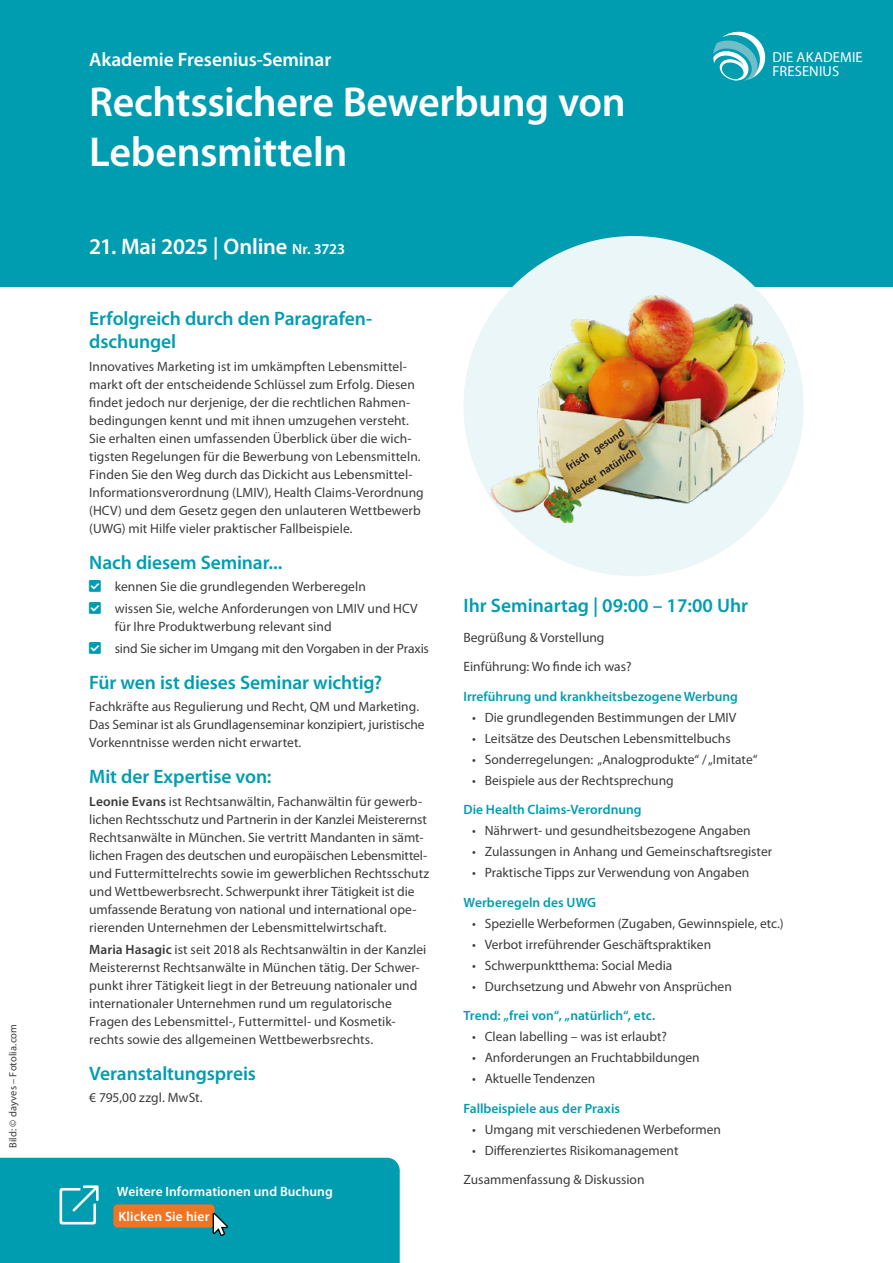
<style>
.page{position:relative;width:893px;height:1263px;background:#fff}
.page>*{position:absolute;margin:0;border:0;box-sizing:border-box;transform-origin:0 0}
.Seminartitel{font:600 42px/50.4px "Myriad Pro";letter-spacing:-.01em;color:#fff}
.t1{font:600 22.5px "Myriad Pro";letter-spacing:-.01em;color:#fff}
.t2{font:600 19.5px/23.4px "Myriad Pro";letter-spacing:-.005em;color:#009db1}
.t3{font:600 19.5px "Myriad Pro";letter-spacing:-.005em;color:#fff}
.t4{font:14.55px/14.5px "Myriad Pro";letter-spacing:.01em;color:#fff}
.t5{font:13.5px/18px "Myriad Pro";color:#3c3c3b}
.t6{font:600 13.5px "Myriad Pro";letter-spacing:.005em;color:#009db1}
.t7{font:600 13.5px "Myriad Pro";letter-spacing:.005em;color:#fff}
.t8{font:10.5px "Myriad Pro";letter-spacing:.01em;color:#3c3c3b}
.s1{font-size:15px}
.s2{font-weight:600}
</style>
<div class="page">
<div style="left:0;top:0;width:893px;height:287px;background:#009db1"></div>
<svg style="left:713px;top:32px;width:53px;height:49px"></svg>
<div style="left:463px;top:236px;width:341px;height:340px;background:#ebf6f9;border-radius:50%"></div>
<img style="left:463px;top:281px;width:341px;height:251px">
<svg style="left:0;top:1158px;width:400px;height:105px;background:#119caa"></svg>
<p class="t8" style="left:6px;top:1148px;width:126px;rotate:-90deg">Bild: © dayves – Fotolia.com</p>
<p class="t3" style="left:89px;top:47px;width:244px">Akademie Fresenius-Seminar</p>
<p class="Seminartitel" style="left:89px;top:76px;width:538px">Rechtssichere Bewerbung von<br>Lebensmitteln</p>
<p class="t1" style="left:89px;top:232px;width:258px">21. Mai 2025 | Online <span class="s1">Nr. 3723</span></p>
<p class="t4" style="left:773px;top:49px;width:92px">DIE AKADEMIE<br>FRESENIUS</p>
<p class="t2" style="left:89px;top:306px;width:284px">Erfolgreich durch den Paragrafen&shy;dschungel</p>
<p class="t5" style="left:89px;top:357px;width:336px">Innovatives Marketing ist im umkämpften Lebensmittel&shy;markt oft der entscheidende Schlüssel zum Erfolg. Diesen findet jedoch nur derjenige, der die rechtlichen Rahmen&shy;bedingungen kennt und mit ihnen umzugehen versteht.<br>Sie erhalten einen umfassenden Überblick über die wich&shy;tigsten Regelungen für die Bewerbung von Lebensmitteln.<br>Finden Sie den Weg durch das Dickicht aus Lebensmittel-Informationsverordnung (LMIV), Health Claims-Verordnung (HCV) und dem Gesetz gegen den unlauteren Wettbewerb (UWG) mit Hilfe vieler praktischer Fallbeispiele.</p>
<p class="t2" style="left:89px;top:550px;width:195px">Nach diesem Seminar...</p>
<p class="t5" style="left:115px;top:577px;width:253px">kennen Sie die grundlegenden Werberegeln</p>
<p class="t5" style="left:115px;top:599px;width:304px">wissen Sie, welche Anforderungen von LMIV und HCV für Ihre Produktwerbung relevant sind</p>
<p class="t5" style="left:115px;top:639px;width:316px">sind Sie sicher im Umgang mit den Vorgaben in der Praxis</p>
<p class="t2" style="left:89px;top:670px;width:294px">Für wen ist dieses Seminar wichtig?</p>
<p class="t5" style="left:89px;top:697px;width:337px">Fachkräfte aus Regulierung und Recht, QM und Marketing.<br>Das Seminar ist als Grundlagenseminar konzipiert, juristische<br>Vorkenntnisse werden nicht erwartet.</p>
<p class="t2" style="left:89px;top:765px;width:184px">Mit der Expertise von:</p>
<p class="t5" style="left:89px;top:792px;width:342px"><span class="s2">Leonie Evans</span> ist Rechtsanwältin, Fachanwältin für gewerb&shy;lichen Rechtsschutz und Partnerin in der Kanzlei Meisterernst Rechtsanwälte in München. Sie vertritt Mandanten in sämt&shy;lichen Fragen des deutschen und europäischen Lebensmittel&shy;und Futtermittelrechts sowie im gewerblichen Rechtsschutz und Wettbewerbsrecht. Schwerpunkt ihrer Tätigkeit ist die umfassende Beratung von national und international ope&shy;rierenden Unternehmen der Lebensmittelwirtschaft.</p>
<p class="t5" style="left:89px;top:940px;width:339px"><span class="s2">Maria Hasagic</span> ist seit 2018 als Rechtsanwältin in der Kanzlei Meisterernst Rechtsanwälte in München tätig. Der Schwer&shy;punkt ihrer Tätigkeit liegt in der Betreuung nationaler und internationaler Unternehmen rund um regulatorische Fragen des Lebensmittel-, Futtermittel- und Kosmetik&shy;rechts sowie des allgemeinen Wettbewerbsrechts.</p>
<p class="t2" style="left:89px;top:1061px;width:168px">Veranstaltungspreis</p>
<p class="t5" style="left:89px;top:1088px;width:115px">€ 795,00 zzgl. MwSt.</p>
<p class="t7" style="left:117px;top:1182px;width:217px">Weitere Informationen und Buchung</p>
<p class="t7" style="left:118px;top:1208px;width:93px">Klicken Sie hier</p>
<p class="t2" style="left:463px;top:593px;width:286px">Ihr Seminartag | 09:00 – 17:00 Uhr</p>
<p class="t5" style="left:463px;top:628px;width:142px">Begrüßung &amp; Vorstellung</p>
<p class="t5" style="left:463px;top:657px;width:170px">Einführung: Wo finde ich was?</p>
<p class="t6" style="left:463px;top:687px;width:276px">Irreführung und krankheitsbezogene Werbung</p>
<p class="t5" style="left:472px;top:708px;width:266px">• Die grundlegenden Bestimmungen der LMIV</p>
<p class="t5" style="left:472px;top:729px;width:260px">• Leitsätze des Deutschen Lebensmittelbuchs</p>
<p class="t5" style="left:472px;top:750px;width:287px">• Sonderregelungen: „Analogprodukte“ / „Imitate“</p>
<p class="t5" style="left:472px;top:771px;width:203px">• Beispiele aus der Rechtsprechung</p>
<p class="t6" style="left:463px;top:801px;width:180px">Die Health Claims-Verordnung</p>
<p class="t5" style="left:472px;top:821px;width:280px">• Nährwert- und gesundheitsbezogene Angaben</p>
<p class="t5" style="left:472px;top:842px;width:302px">• Zulassungen in Anhang und Gemeinschaftsregister</p>
<p class="t5" style="left:472px;top:863px;width:279px">• Praktische Tipps zur Verwendung von Angaben</p>
<p class="t6" style="left:463px;top:893px;width:134px">Werberegeln des UWG</p>
<p class="t5" style="left:472px;top:914px;width:313px">• Spezielle Werbeformen (Zugaben, Gewinnspiele, etc.)</p>
<p class="t5" style="left:472px;top:935px;width:241px">• Verbot irreführender Geschäftspraktiken</p>
<p class="t5" style="left:472px;top:956px;width:202px">• Schwerpunktthema: Social Media</p>
<p class="t5" style="left:472px;top:977px;width:261px">• Durchsetzung und Abwehr von Ansprüchen</p>
<p class="t6" style="left:463px;top:1007px;width:193px">Trend: „frei von“, „natürlich“, etc.</p>
<p class="t5" style="left:472px;top:1027px;width:197px">• Clean labelling – was ist erlaubt?</p>
<p class="t5" style="left:472px;top:1048px;width:229px">• Anforderungen an Fruchtabbildungen</p>
<p class="t5" style="left:472px;top:1069px;width:125px">• Aktuelle Tendenzen</p>
<p class="t6" style="left:463px;top:1099px;width:158px">Fallbeispiele aus der Praxis</p>
<p class="t5" style="left:472px;top:1120px;width:251px">• Umgang mit verschiedenen Werbeformen</p>
<p class="t5" style="left:472px;top:1141px;width:208px">• Differenziertes Risikomanagement</p>
<p class="t5" style="left:463px;top:1170px;width:183px">Zusammenfassung &amp; Diskussion</p>
</div>
